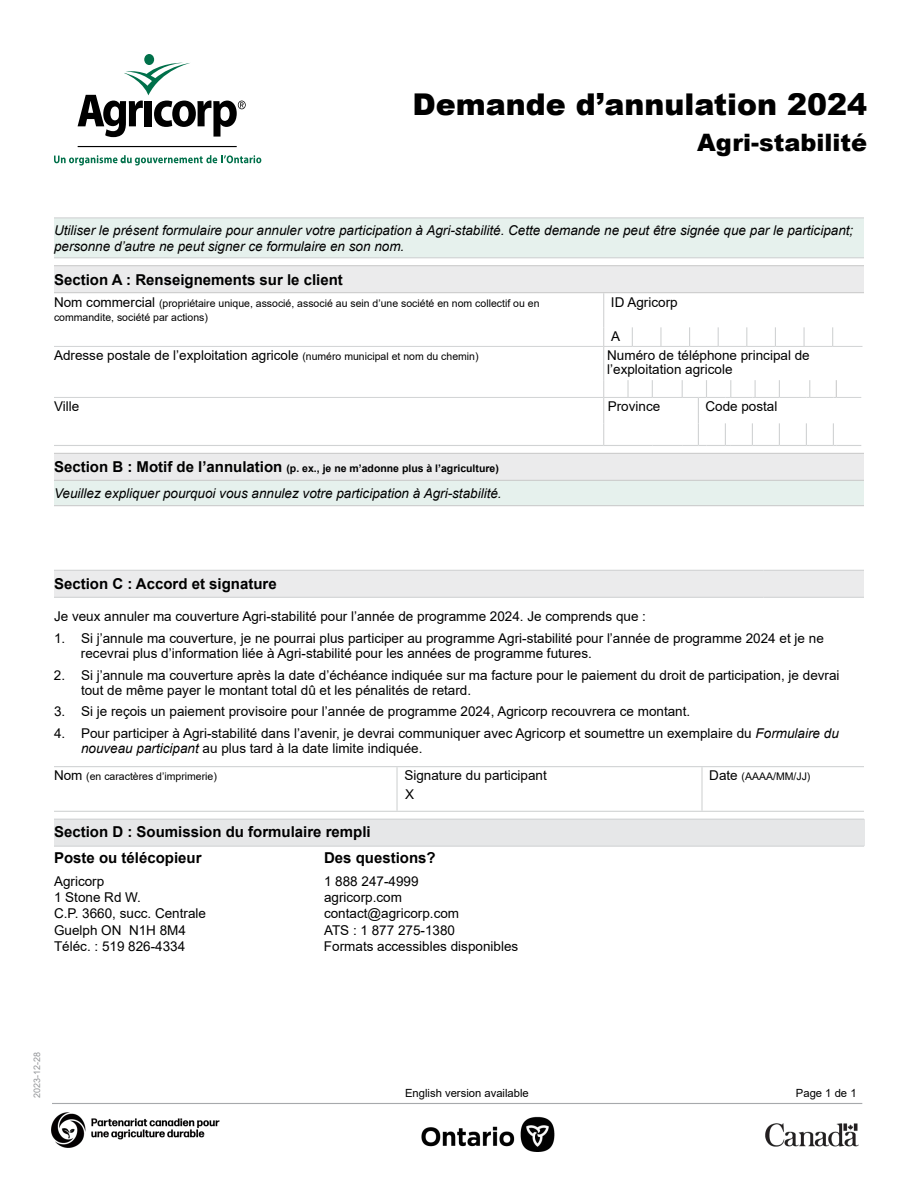
<style>
.page{position:relative;width:918px;height:1188px;background:#fff}
.page>*{position:absolute;margin:0;border:0;box-sizing:border-box;transform-origin:0 0}
.t1{font:900 30px "Arial";color:#000}
.t2{font:900 24px "Arial";color:#000}
.t3{font:700 15px/26.2px "Arial";color:#000}
.t4{font:13.5px/16.2px "Arial";color:#000}
.t5{font:italic 13.5px/16.2px "Arial";color:#000}
.t6{font:11.25px "Arial";color:#000}
.t7{font:10.5px/14.5px "Arial";color:#000}
.t8{font:700 10.5px "Arial";color:#000}
.t9{font:9px "Arial";color:#939598}
.s1{font-size:13.5px}
.s2{font-size:10.5px}
.s3{font-size:15px}
.s4{font-style:italic}
</style>
<div class="page">
<div style="left:144px;top:54px;width:10px;height:11px;background:#00704a;border-radius:50%"></div>
<svg style="left:78px;top:63px;width:168px;height:74px"></svg>
<hr style="left:78px;top:146px;width:159px;height:1px;background:#000">
<svg style="left:54px;top:155px;width:207px;height:10px"></svg>
<img style="left:51px;top:1113px;width:807px;height:38px">
<hr style="left:52px;top:1103px;width:810px;height:1px;background:#a7a9ac">
<div style="left:54px;top:218px;width:810px;height:40px;background:#e6f1ed"></div>
<hr style="left:54px;top:217px;width:810px;height:1px;background:#d1d3d4">
<hr style="left:54px;top:257px;width:810px;height:1px;background:#d1d3d4">
<div style="left:54px;top:266px;width:810px;height:27px;background:#ebebec"></div>
<hr style="left:54px;top:265px;width:810px;height:1px;background:#ccc">
<hr style="left:54px;top:292px;width:810px;height:1px;background:#ccc">
<hr style="left:603px;top:293px;width:1px;height:34px;background:#d1d3d4">
<hr style="left:54px;top:346px;width:550px;height:1px;background:#d1d3d4">
<svg style="left:603px;top:327px;width:259px;height:20px"></svg>
<hr style="left:603px;top:347px;width:1px;height:33px;background:#d1d3d4">
<hr style="left:652px;top:397px;width:30px;height:1px;background:#d1d3d4">
<hr style="left:54px;top:397px;width:550px;height:1px;background:#d1d3d4">
<hr style="left:54px;top:445px;width:550px;height:1px;background:#d1d3d4">
<svg style="left:603px;top:380px;width:50px;height:66px"></svg>
<hr style="left:652px;top:445px;width:30px;height:1px;background:#d1d3d4">
<svg style="left:682px;top:380px;width:179px;height:66px"></svg>
<div style="left:54px;top:453px;width:810px;height:27px;background:#ebebec"></div>
<div style="left:54px;top:480px;width:810px;height:26px;background:#e6f1ed"></div>
<hr style="left:54px;top:453px;width:810px;height:1px;background:#ccc">
<hr style="left:54px;top:480px;width:810px;height:1px;background:#ccc">
<hr style="left:54px;top:505px;width:810px;height:1px;background:#ccc">
<div style="left:54px;top:571px;width:810px;height:26px;background:#ebebec"></div>
<hr style="left:54px;top:570px;width:710px;height:1px;background:#d1d3d4">
<hr style="left:764px;top:570px;width:100px;height:1px;background:#d1d3d4">
<hr style="left:54px;top:597px;width:710px;height:1px;background:#d1d3d4">
<hr style="left:764px;top:597px;width:100px;height:1px;background:#d1d3d4">
<hr style="left:54px;top:811px;width:343px;height:1px;background:#d1d3d4">
<hr style="left:397px;top:811px;width:305px;height:1px;background:#d1d3d4">
<hr style="left:702px;top:811px;width:162px;height:1px;background:#d1d3d4">
<hr style="left:54px;top:766px;width:343px;height:1px;background:#d1d3d4">
<hr style="left:397px;top:766px;width:305px;height:1px;background:#d1d3d4">
<hr style="left:396px;top:767px;width:2px;height:44px;background:#d1d3d4">
<hr style="left:702px;top:766px;width:162px;height:1px;background:#d1d3d4">
<hr style="left:701px;top:767px;width:2px;height:44px;background:#d1d3d4">
<div style="left:54px;top:819px;width:810px;height:27px;background:#e6e7e8"></div>
<hr style="left:54px;top:819px;width:270px;height:1px;background:#d1d3d4">
<hr style="left:324px;top:819px;width:540px;height:1px;background:#d1d3d4">
<hr style="left:54px;top:846px;width:270px;height:1px;background:#d1d3d4">
<hr style="left:324px;top:846px;width:540px;height:1px;background:#d1d3d4">
<h1 class="t1" style="left:413px;top:83px;width:456px">Demande d’annulation 2024</h1>
<h2 class="t2" style="left:697px;top:125px;width:171px">Agri-stabilité</h2>
<p class="t5" style="left:54px;top:222px;width:801px">Utiliser le présent formulaire pour annuler votre participation à Agri-stabilité. Cette demande ne peut être signée que par le participant; personne d’autre ne peut signer ce formulaire en son nom.</p>
<p class="t3" style="left:54px;top:266px;width:290px">Section A : Renseignements sur le client</p>
<p class="t7" style="left:54px;top:296px;width:487px"><span class="s1">Nom commercial</span> (propriétaire unique, associé, associé au sein d’une société en nom collectif ou en commandite, société par actions)</p>
<p class="t4" style="left:611px;top:294px;width:68px">ID Agricorp</p>
<p class="t4" style="left:611px;top:328px;width:11px">A</p>
<p class="t4" style="left:54px;top:347px;width:426px">Adresse postale de l’exploitation agricole <span class="s2">(numéro municipal et nom du chemin)</span></p>
<p class="t4" style="left:607px;top:349px;width:204px;line-height:13.5px">Numéro de téléphone principal de l’exploitation agricole</p>
<p class="t4" style="left:54px;top:398px;width:27px">Ville</p>
<p class="t4" style="left:608px;top:398px;width:54px">Province</p>
<p class="t4" style="left:705px;top:398px;width:74px">Code postal</p>
<p class="t8" style="left:54px;top:461px;width:446px"><span class="s3">Section B : Motif de l’annulation</span> (p. ex., je ne m’adonne plus à l’agriculture)</p>
<p class="t5" style="left:54px;top:485px;width:449px">Veuillez expliquer pourquoi vous annulez votre participation à Agri-stabilité.</p>
<p class="t3" style="left:54px;top:571px;width:224px">Section C : Accord et signature</p>
<p class="t4" style="left:54px;top:608px;width:594px">Je veux annuler ma couverture Agri-stabilité pour l’année de programme 2024. Je comprends que :</p>
<p class="t4" style="left:81px;top:631px;width:744px;line-height:15px;text-indent:-27px">1. Si j’annule ma couverture, je ne pourrai plus participer au programme Agri-stabilité pour l’année de programme 2024 et je ne recevrai plus d’information liée à Agri-stabilité pour les années de programme futures.</p>
<p class="t4" style="left:81px;top:667px;width:760px;line-height:15px;text-indent:-27px">2. Si j’annule ma couverture après la date d’échéance indiquée sur ma facture pour le paiement du droit de participation, je devrai tout de même payer le montant total dû et les pénalités de retard.</p>
<p class="t4" style="left:54px;top:704px;width:638px">3. Si je reçois un paiement provisoire pour l’année de programme 2024, Agricorp recouvrera ce montant.</p>
<p class="t4" style="left:81px;top:726px;width:759px;line-height:15px;text-indent:-27px">4. Pour participer à Agri-stabilité dans l’avenir, je devrai communiquer avec Agricorp et soumettre un exemplaire du <span class="s4">Formulaire du nouveau participant</span> au plus tard à la date limite indiquée.</p>
<p class="t7" style="left:54px;top:769px;width:164px"><span class="s1">Nom</span> (en caractères d’imprimerie)</p>
<p class="t4" style="left:404px;top:766px;width:144px;line-height:18.9px">Signature du participant<br>X</p>
<p class="t7" style="left:709px;top:769px;width:103px"><span class="s1">Date</span> (AAAA/MM/JJ)</p>
<p class="t3" style="left:54px;top:819px;width:318px">Section D : Soumission du formulaire rempli<br>Poste ou télécopieur</p>
<p class="t4" style="left:54px;top:873px;width:154px">Agricorp<br>1 Stone Rd W.<br>C.P. 3660, succ. Centrale<br>Guelph ON N1H 8M4<br>Téléc. : 519 826-4334</p>
<p class="t3" style="left:324px;top:845px;width:113px">Des questions?</p>
<p class="t4" style="left:324px;top:873px;width:196px">1 888 247-4999<br>agricorp.com contact@agricorp.com<br>ATS : 1 877 275-1380<br>Formats accessibles disponibles</p>
<p class="t9" style="left:31px;top:1098px;width:48px;rotate:-90deg">2023-12-28</p>
<p class="t6" style="left:405px;top:1086px;width:125px">English version available</p>
<p class="t6" style="left:796px;top:1085px;width:62px">Page 1 de 1</p>
</div>
